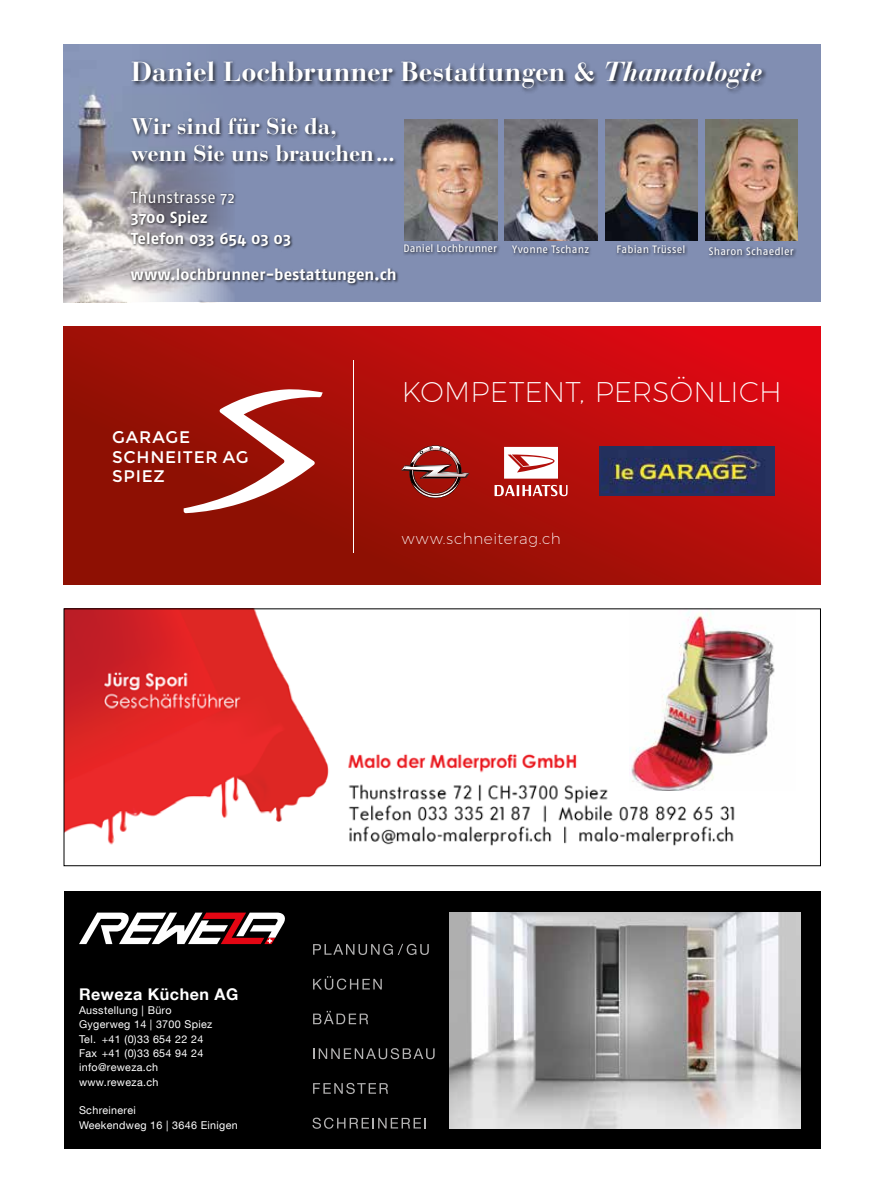
<style>
.page{position:relative;width:893px;height:1191px;background:#fff}
.page>*{position:absolute;margin:0;border:0;box-sizing:border-box;transform-origin:0 0}
.t1{font:200 28.5px "Montserrat";letter-spacing:.005em;color:#fff}
.t2{font:700 27.3px "Bauer Bodoni";color:#fff}
.t3{font:700 22.5px/27px "Bauer Bodoni";letter-spacing:-.01em;color:#fff}
.t4{font:16.8px/19.5px "Montserrat";letter-spacing:.045em;color:#fff}
.t5{font:700 16.2px "Helvetica Neue LT Com";letter-spacing:.03em;color:#fff}
.t6{font:700 16.05px/20.9px "Fago No";color:#fff}
.t7{font:16.05px "Fago No";letter-spacing:.01em;color:#fff}
.t8{font:200 15.3px "Montserrat";letter-spacing:.04em;color:#fff}
.t9{font:10.8px/14.4px "Helvetica Neue LT Com";letter-spacing:.03em;color:#fff}
.t10{font:10.65px "Fago No";letter-spacing:.01em;color:#fff}
.s1{font-style:italic}
</style>
<div class="page">
<div style="left:64px;top:45px;width:757px;height:257px;background:#818eb2"></div>
<img style="left:64px;top:86px;width:167px;height:216px">
<div style="left:130px;top:59px;width:637px;height:35px;background:#000;opacity:.75"></div>
<img style="left:404px;top:119px;width:93px;height:121px">
<img style="left:505px;top:119px;width:92px;height:121px">
<div style="left:129px;top:190px;width:270px;height:96px;background:#000;opacity:.75"></div>
<div style="left:129px;top:116px;width:269px;height:50px;background:#000;opacity:.75"></div>
<div style="left:403px;top:242px;width:98px;height:14px;background:#000;opacity:.75"></div>
<div style="left:510px;top:243px;width:82px;height:13px;background:#000;opacity:.75"></div>
<div style="left:616px;top:243px;width:72px;height:13px;background:#000;opacity:.75"></div>
<div style="left:707px;top:245px;width:90px;height:14px;background:#000;opacity:.75"></div>
<img style="left:605px;top:119px;width:93px;height:121px">
<img style="left:705px;top:119px;width:93px;height:121px">
<img style="left:66px;top:610px;width:263px;height:235px">
<img style="left:348px;top:753px;width:387px;height:93px">
<img style="left:629px;top:611px;width:146px;height:179px">
<div style="left:64px;top:891px;width:757px;height:257px;background:#000"></div>
<svg style="left:79px;top:912px;width:206px;height:32px"></svg>
<svg style="left:313px;top:943px;width:116px;height:12px"></svg>
<svg style="left:313px;top:976px;width:69px;height:13px"></svg>
<svg style="left:313px;top:1010px;width:55px;height:14px"></svg>
<svg style="left:313px;top:1048px;width:122px;height:11px"></svg>
<svg style="left:313px;top:1082px;width:75px;height:12px"></svg>
<svg style="left:312px;top:1117px;width:114px;height:11px"></svg>
<img style="left:450px;top:912px;width:350px;height:216px">
<svg style="left:64px;top:327px;width:757px;height:257px;background:#ad0e09"></svg>
<svg style="left:184px;top:389px;width:139px;height:124px"></svg>
<hr style="left:353px;top:360px;width:1px;height:193px;background:#fff">
<svg style="left:401px;top:445px;width:68px;height:53px;background:#9c3631"></svg>
<svg style="left:495px;top:485px;width:72px;height:11px"></svg>
<svg style="left:504px;top:447px;width:54px;height:31px"></svg>
<div style="left:599px;top:446px;width:176px;height:50px;background:#253060"></div>
<img style="left:601px;top:448px;width:164px;height:44px">
<h2 class="t2" style="left:131px;top:55px;width:633px">Daniel Lochbrunner Bestattungen &amp; <span class="s1">Thanatologie</span></h2>
<h3 class="t3" style="left:131px;top:113px;width:265px">Wir sind für Sie da, wenn Sie uns brauchen...</h3>
<h3 class="t7" style="left:131px;top:188px;width:106px">Thunstrasse 72</h3>
<h3 class="t6" style="left:131px;top:207px;width:162px">3700 Spiez<br>Telefon 033 654 03 03</h3>
<h3 class="t6" style="left:131px;top:264px;width:267px">www.lochbrunner-bestattungen.ch</h3>
<p class="t10" style="left:403px;top:242px;width:95px">Daniel Lochbrunner</p>
<p class="t10" style="left:512px;top:243px;width:78px">Yvonne Tschanz</p>
<p class="t10" style="left:616px;top:243px;width:71px">Fabian Trüssel</p>
<p class="t10" style="left:709px;top:245px;width:86px">Sharon Schaedler</p>
<h3 class="t4" style="left:112px;top:427px;width:138px">GARAGE<br>SCHNEITER AG<br>SPIEZ</h3>
<h1 class="t1" style="left:402px;top:375px;width:382px">KOMPETENT, PERSÖNLICH</h1>
<h3 class="t8" style="left:402px;top:529px;width:161px">www.schneiterag.ch</h3>
<h3 class="t5" style="left:79px;top:983px;width:161px">Reweza Küchen AG</h3>
<p class="t9" style="left:79px;top:1002px;width:135px">Ausstellung | Büro<br>Gygerweg 14 | 3700 Spiez<br>Tel. +41 (0)33 654 22 24<br>Fax +41 (0)33 654 94 24 info@reweza.ch www.reweza.ch</p>
<p class="t9" style="left:79px;top:1103px;width:160px">Schreinerei<br>Weekendweg 16 | 3646 Einigen</p>
</div>
